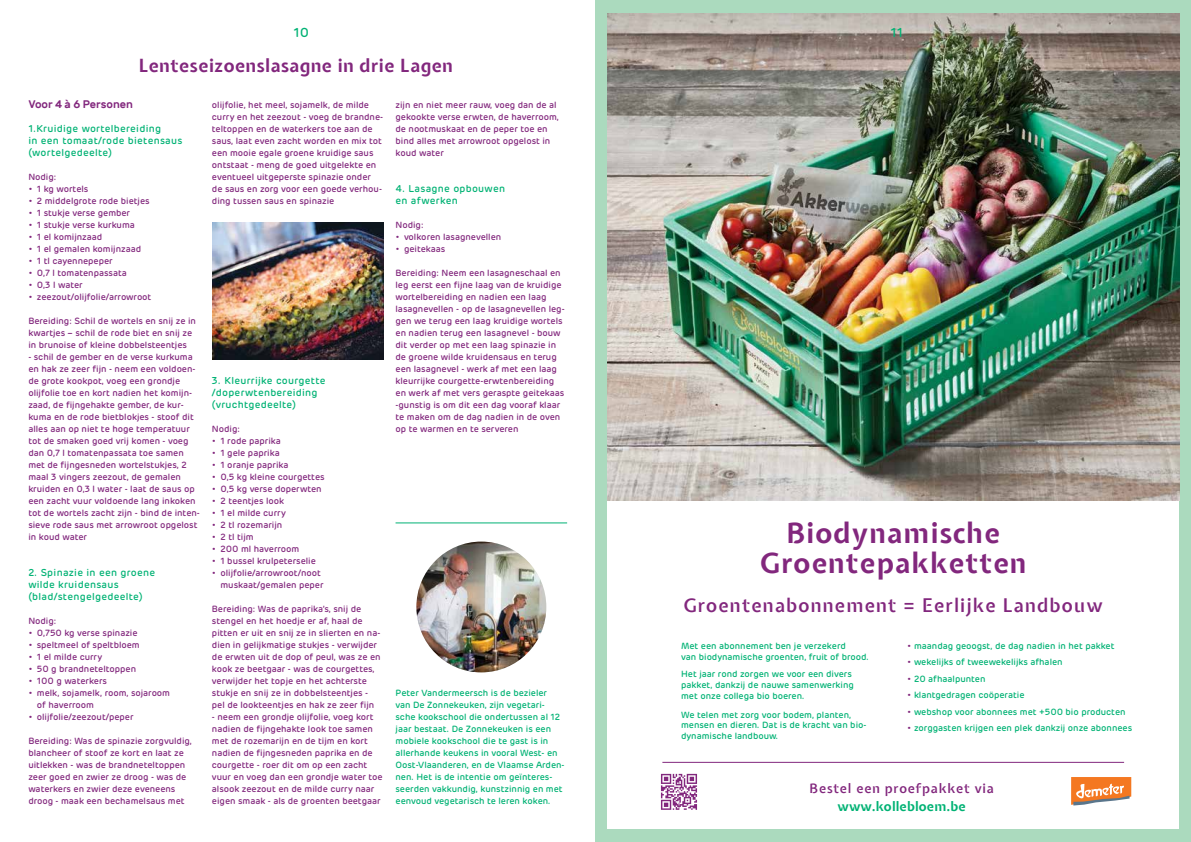
<style>
.page{position:relative;width:1191px;height:842px;background:#fff}
.page>*{position:absolute;margin:0;border:0;box-sizing:border-box;transform-origin:0 0}
.t1{font:700 28px/30px "Expletus Sans";letter-spacing:.04em;color:#82277d;text-align:center}
.t2{font:600 18.7px "Expletus Sans";letter-spacing:.06em;color:#82277d}
.t3{font:700 18px "Expletus Sans";letter-spacing:.03em;color:#82277d}
.t4{font:600 13px "Expletus Sans";letter-spacing:.06em;color:#82277d}
.t5{font:700 13px "Expletus Sans";letter-spacing:.01em;color:#00b274}
.t6{font:500 13px "Rubrik";color:#00b274}
.t7{font:500 11px "Rubik";color:#82277d}
.t8{font:500 10px/12px "Rubrik";letter-spacing:.03em;color:#00b274}
.t9{font:500 9px/12px "Rubrik";color:#82277d}
.t10{font:500 9px/12px "Rubrik";color:#00b274}
.s1{color:#82277d}
</style>
<div class="page">
<div style="left:595px;top:0;width:596px;height:842px;background:#abdabe"></div>
<div style="left:607px;top:493px;width:572px;height:336px;background:#fff"></div>
<img style="left:607px;top:13px;width:572px;height:488px">
<img style="left:660px;top:773px;width:38px;height:37px">
<svg style="left:1071px;top:777px;width:60px;height:28px"></svg>
<hr style="left:662px;top:762px;width:462px;height:1px;background:#82277d">
<img style="left:212px;top:223px;width:171px;height:136px">
<hr style="left:395px;top:522px;width:172px;height:1px;background:#00b274">
<img style="left:416px;top:542px;width:130px;height:130px">
<h3 class="t6" style="left:293px;top:25px;width:17px">10</h3>
<h3 class="t6" style="left:890px;top:25px;width:14px">11</h3>
<h3 class="t3" style="left:139px;top:56px;width:316px">Lenteseizoenslasagne in drie Lagen</h3>
<p class="t7" style="left:28px;top:98px;width:106px">Voor 4 à 6 Personen</p>
<p class="t8" style="left:28px;top:123px;width:156px">1.Kruidige wortelbereiding<br>in een tomaat/rode bietensaus (wortelgedeelte)</p>
<p class="t9" style="left:28px;top:171px;width:29px">Nodig:</p>
<p class="t9" style="left:28px;top:183px;width:62px">• 1 kg wortels</p>
<p class="t9" style="left:28px;top:195px;width:123px">• 2 middelgrote rode bietjes</p>
<p class="t9" style="left:28px;top:207px;width:103px">• 1 stukje verse gember</p>
<p class="t9" style="left:28px;top:219px;width:108px">• 1 stukje verse kurkuma</p>
<p class="t9" style="left:28px;top:231px;width:75px">• 1 el komijnzaad</p>
<p class="t9" style="left:28px;top:243px;width:114px">• 1 el gemalen komijnzaad</p>
<p class="t9" style="left:28px;top:255px;width:86px">• 1 tl cayennepeper</p>
<p class="t9" style="left:28px;top:267px;width:100px">• 0,7 l tomatenpassata</p>
<p class="t9" style="left:28px;top:279px;width:56px">• 0,3 l water</p>
<p class="t9" style="left:28px;top:291px;width:124px">• zeezout/olijfolie/arrowroot</p>
<p class="t9" style="left:28px;top:315px;width:169px">Bereiding: Schil de wortels en snij ze in kwartjes – schil de rode biet en snij ze in brunoise of kleine dobbelsteentjes</p>
<p class="t9" style="left:28px;top:351px;width:173px">- schil de gember en de verse kurkuma en hak ze zeer fijn - neem een voldoen&shy;de grote kookpot, voeg een grondje olijfolie toe en kort nadien het komijn&shy;zaad, de fijngehakte gember, de kur&shy;kuma en de rode bietblokjes - stoof dit alles aan op niet te hoge temperatuur tot de smaken goed vrij komen - voeg dan 0,7 l tomatenpassata toe samen met de fijngesneden wortelstukjes, 2 maal 3 vingers zeezout, de gemalen kruiden en 0,3 l water - laat de saus op een zacht vuur voldoende lang inkoken tot de wortels zacht zijn - bind de inten&shy;sieve rode saus met arrowroot opgelost in koud water</p>
<p class="t8" style="left:28px;top:567px;width:128px">2. Spinazie in een groene wilde kruidensaus (blad/stengelgedeelte)</p>
<p class="t9" style="left:28px;top:615px;width:29px">Nodig:</p>
<p class="t9" style="left:28px;top:627px;width:111px">• 0,750 kg verse spinazie</p>
<p class="t9" style="left:28px;top:639px;width:113px">• speltmeel of speltbloem</p>
<p class="t9" style="left:28px;top:651px;width:75px">• 1 el milde curry</p>
<p class="t9" style="left:28px;top:663px;width:109px">• 50 g brandneteltoppen</p>
<p class="t9" style="left:28px;top:675px;width:80px">• 100 g waterkers</p>
<p class="t9" style="left:37px;top:687px;width:135px;text-indent:-9px">• melk, sojamelk, room, sojaroom of haverroom</p>
<p class="t9" style="left:28px;top:711px;width:107px">• olijfolie/zeezout/peper</p>
<p class="t9" style="left:28px;top:735px;width:165px">Bereiding: Was de spinazie zorgvuldig, blancheer of stoof ze kort en laat ze uitlekken - was de brandneteltoppen zeer goed en zwier ze droog - was de waterkers en zwier deze eveneens droog - maak een bechamelsaus met</p>
<p class="t9" style="left:212px;top:99px;width:173px">olijfolie, het meel, sojamelk, de milde curry en het zeezout - voeg de brandne&shy;teltoppen en de waterkers toe aan de saus, laat even zacht worden en mix tot een mooie egale groene kruidige saus ontstaat - meng de goed uitgelekte en eventueel uitgeperste spinazie onder de saus en zorg voor een goede verhou&shy;ding tussen saus en spinazie</p>
<p class="t8" style="left:212px;top:375px;width:115px">3. Kleurrijke courgette /doperwtenbereiding (vruchtgedeelte)</p>
<p class="t9" style="left:212px;top:423px;width:29px">Nodig:</p>
<p class="t9" style="left:212px;top:435px;width:70px">• 1 rode paprika</p>
<p class="t9" style="left:212px;top:447px;width:69px">• 1 gele paprika</p>
<p class="t9" style="left:212px;top:459px;width:78px">• 1 oranje paprika</p>
<p class="t9" style="left:212px;top:471px;width:114px">• 0,5 kg kleine courgettes</p>
<p class="t9" style="left:212px;top:483px;width:111px">• 0,5 kg verse doperwten</p>
<p class="t9" style="left:212px;top:495px;width:74px">• 2 teentjes look</p>
<p class="t9" style="left:212px;top:507px;width:75px">• 1 el milde curry</p>
<p class="t9" style="left:212px;top:519px;width:72px">• 2 tl rozemarijn</p>
<p class="t9" style="left:212px;top:531px;width:43px">• 2 tl tijm</p>
<p class="t9" style="left:212px;top:543px;width:89px">• 200 ml haverroom</p>
<p class="t9" style="left:212px;top:555px;width:105px">• 1 bussel krulpeterselie</p>
<p class="t9" style="left:220px;top:567px;width:105px;text-indent:-9px">• olijfolie/arrowroot/noot muskaat/gemalen peper</p>
<p class="t9" style="left:212px;top:603px;width:170px">Bereiding: Was de paprika’s, snij de stengel en het hoedje er af, haal de pitten er uit en snij ze in slierten en na&shy;dien in gelijkmatige stukjes - verwijder de erwten uit de dop of peul, was ze en kook ze beetgaar - was de courgettes, verwijder het topje en het achterste stukje en snij ze in dobbelsteentjes - pel de lookteentjes en hak ze zeer fijn</p>
<p class="t9" style="left:212px;top:711px;width:172px">- neem een grondje olijfolie, voeg kort nadien de fijngehakte look toe samen met de rozemarijn en de tijm en kort nadien de fijngesneden paprika en de courgette - roer dit om op een zacht vuur en voeg dan een grondje water toe alsook zeezout en de milde curry naar eigen smaak - als de groenten beetgaar</p>
<p class="t9" style="left:395px;top:99px;width:165px">zijn en niet meer rauw, voeg dan de al gekookte verse erwten, de haverroom, de nootmuskaat en de peper toe en bind alles met arrowroot opgelost in koud water</p>
<p class="t8" style="left:395px;top:183px;width:111px">4. Lasagne opbouwen en afwerken</p>
<p class="t9" style="left:395px;top:219px;width:29px">Nodig:</p>
<p class="t9" style="left:395px;top:231px;width:107px">• volkoren lasagnevellen</p>
<p class="t9" style="left:395px;top:243px;width:51px">• geitekaas</p>
<p class="t9" style="left:395px;top:267px;width:171px">Bereiding: Neem een lasagneschaal en leg eerst een fijne laag van de kruidige wortelbereiding en nadien een laag lasagnevellen - op de lasagnevellen leg&shy;gen we terug een laag kruidige wortels en nadien terug een lasagnevel - bouw dit verder op met een laag spinazie in de groene wilde kruidensaus en terug een lasagnevel - werk af met een laag kleurrijke courgette-erwtenbereiding en werk af met vers geraspte geitekaas -gunstig is om dit een dag vooraf klaar te maken om de dag nadien in de oven op te warmen en te serveren</p>
<p class="t10" style="left:395px;top:687px;width:171px">Peter Vandermeersch is de bezieler<br>van De Zonnekeuken, zijn vegetari&shy;sche kookschool die ondertussen al 12 jaar bestaat. De Zonnekeuken is een mobiele kookschool die te gast is in allerhande keukens in vooral West- en Oost-Vlaanderen, en de Vlaamse Arden&shy;nen. Het is de intentie om geïnteres&shy;seerden vakkundig, kunstzinnig en met eenvoud vegetarisch te leren koken.</p>
<h1 class="t1" style="left:760px;top:519px;width:268px">Biodynamische<br>Groentepakketten</h1>
<h2 class="t2" style="left:683px;top:595px;width:420px">Groentenabonnement = Eerlijke Landbouw</h2>
<p class="t10" style="left:681px;top:640px;width:189px;line-height:10.8px">Met een abonnement ben je verzekerd<br>van biodynamische groenten, fruit of brood.</p>
<p class="t10" style="left:681px;top:669px;width:174px;line-height:10.8px">Het jaar rond zorgen we voor een divers pakket, dankzij de nauwe samenwerking met onze collega bio boeren.</p>
<p class="t10" style="left:681px;top:709px;width:187px;line-height:10.8px">We telen met zorg voor bodem, planten, mensen en dieren. Dat is de kracht van bio&shy;dynamische landbouw.</p>
<p class="t10" style="left:907px;top:640px;width:209px"><span class="s1">•</span> maandag geoogst, de dag nadien in het pakket</p>
<p class="t10" style="left:907px;top:656px;width:157px"><span class="s1">•</span> wekelijks of tweewekelijks afhalen</p>
<p class="t10" style="left:907px;top:673px;width:80px"><span class="s1">•</span> 20 afhaalpunten</p>
<p class="t10" style="left:907px;top:689px;width:119px"><span class="s1">•</span> klantgedragen coöperatie</p>
<p class="t10" style="left:907px;top:706px;width:220px"><span class="s1">•</span> webshop voor abonnees met +500 bio producten</p>
<p class="t10" style="left:907px;top:722px;width:226px"><span class="s1">•</span> zorggasten krijgen een plek dankzij onze abonnees</p>
<h3 class="t4" style="left:809px;top:781px;width:186px">Bestel een proefpakket via</h3>
<h3 class="t5" style="left:837px;top:799px;width:130px">www.kollebloem.be</h3>
</div>
